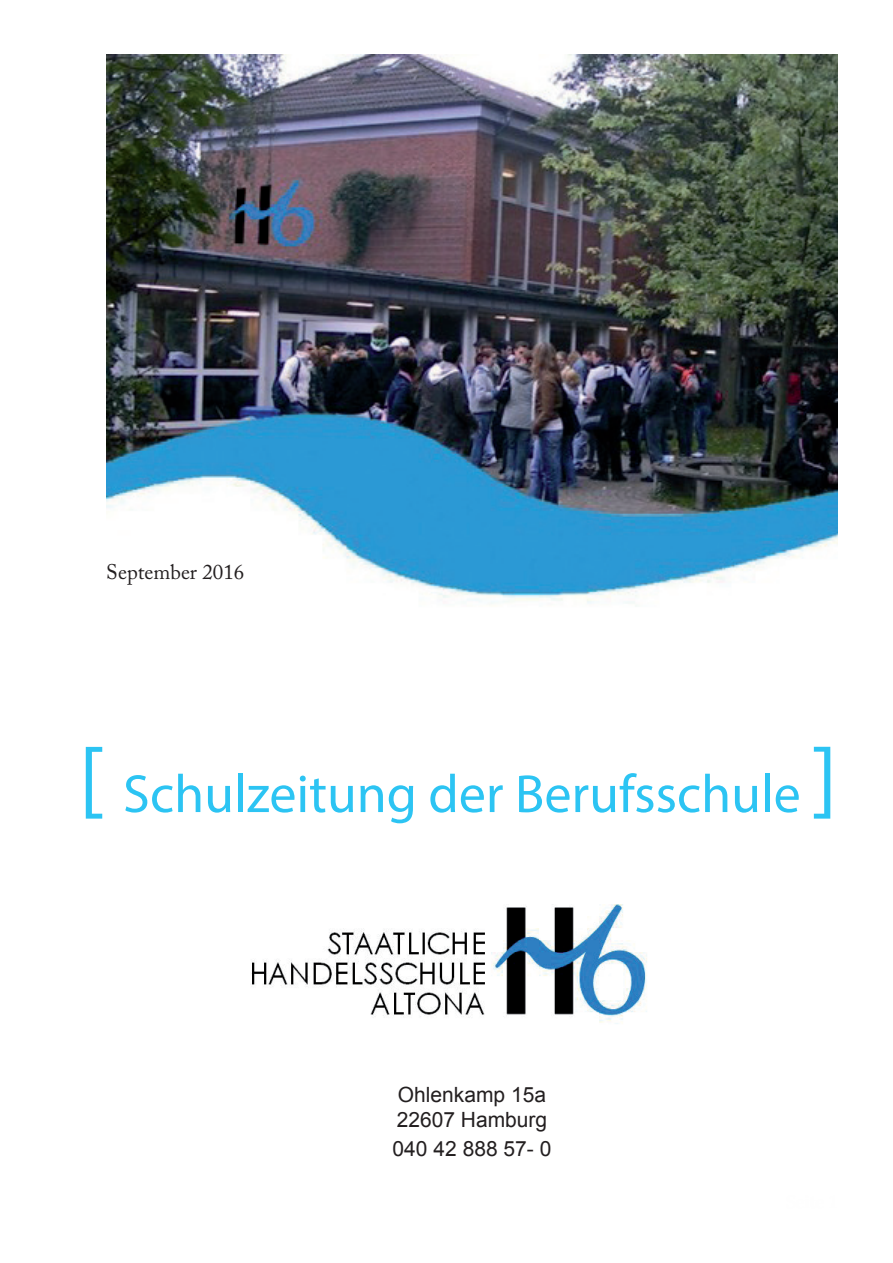
<style>
.page{position:relative;width:893px;height:1263px;background:#fff}
.page>*{position:absolute;margin:0;border:0;box-sizing:border-box;transform-origin:0 0}
.t1{font:54px "Myriad Pro";color:#2cc4f3}
.t2{font:21px/25.2px "Arial";color:#231f20}
.t3{font:21px "Adobe Caslon Pro";color:#231f20}
.s1{font-size:90px}
</style>
<div class="page">
<img style="left:107px;top:54px;width:731px;height:550px">
<img style="left:251px;top:904px;width:396px;height:120px">
<p class="t3" style="left:106px;top:559px;width:140px">September 2016</p>
<h1 class="t1" style="left:78px;top:761px;width:761px"><span class="s1">[</span> Schulzeitung der Berufsschule <span class="s1">]</span></h1>
<p class="t2" style="left:397px;top:1082px;width:152px">Ohlenkamp 15a<br>22607 Hamburg</p>
<p class="t2" style="left:393px;top:1136px;width:160px">040 42 888 57- 0</p>
</div>
